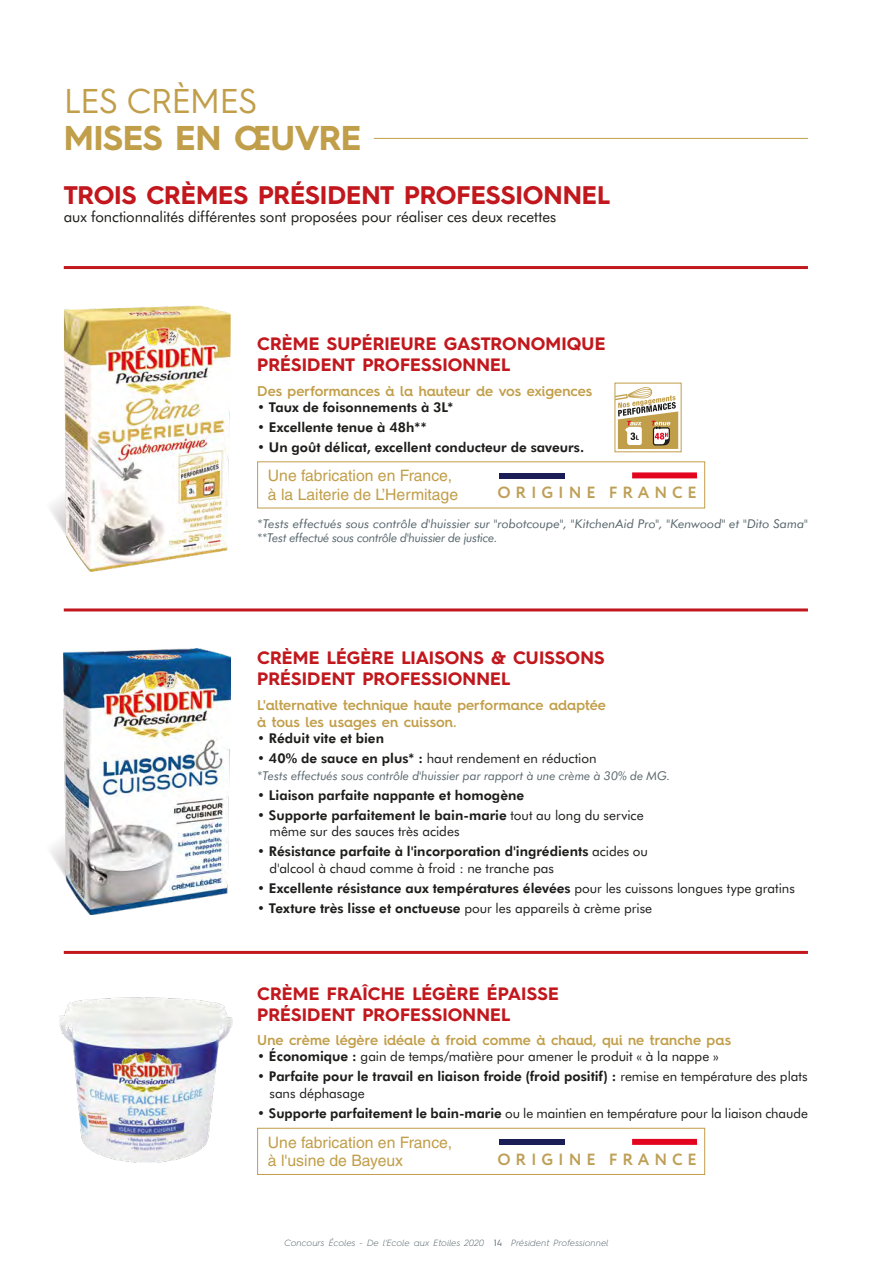
<style>
.page{position:relative;width:893px;height:1263px;background:#fff}
.page>*{position:absolute;margin:0;border:0;box-sizing:border-box;transform-origin:0 0}
.t1{font:700 34.5px "Hurme Geometric Sans 4";letter-spacing:-.015em;color:#c19e49}
.t2{font:34.5px "Hurme Geometric Sans 4";letter-spacing:-.04em;color:#c19e49}
.t3{font:700 25.5px "Hurme Geometric Sans 4";letter-spacing:-.005em;color:#c1171d}
.t4{font:700 18px/21px "Hurme Geometric Sans 4";letter-spacing:.005em;color:#c1171d}
.t5{font:700 16.2px "Circe";letter-spacing:.3em;color:#be9f56}
.t6{font:15.75px/18.9px "Helvetica LT Std";color:#c19e49}
.t7{font:15px "Futura BT";letter-spacing:-.005em;color:#1d1d1b}
.t8{font:600 14.1px/16.8px "Hurme Geometric Sans 4";letter-spacing:-.005em;color:#c19e49}
.t9{font:13.5px/16.2px "Futura BT";color:#1d1d1b}
.t10{font:800 13.5px/16.2px "Futura BT";color:#1d1d1b}
.t11{font:italic 12.15px/13.5px "Futura BT";letter-spacing:-.005em;color:#58666d;scale:1.05 1}
.t12{font:italic 12.15px "Futura BT";letter-spacing:-.005em;color:#58666d}
.t13{font:italic 300 9px "Hurme Geometric Sans 4";letter-spacing:.025em;color:#58666d}
.s1{font-weight:400}
.s2{font-weight:800}
.s3{font-weight:400;font-style:normal}
</style>
<div class="page">
<hr style="left:374px;top:138px;width:434px;height:1px;background:#c19e49">
<svg style="left:51px;top:840px;width:13px;height:35px"></svg>
<img style="left:64px;top:648px;width:167px;height:266px">
<div style="left:257px;top:461px;width:448px;height:47px;border:1px solid #c19e49"></div>
<div style="left:499px;top:473px;width:67px;height:6px;background:#1a1d56"></div>
<div style="left:565px;top:473px;width:67px;height:6px;background:#fff"></div>
<div style="left:632px;top:472px;width:65px;height:6px;background:#e30520"></div>
<img style="left:51px;top:478px;width:171px;height:90px">
<img style="left:64px;top:306px;width:129px;height:250px">
<img style="left:59px;top:998px;width:173px;height:164px">
<hr style="left:64px;top:266px;width:744px;height:3px;background:#c1171d">
<hr style="left:64px;top:608px;width:744px;height:3px;background:#c1171d">
<hr style="left:64px;top:951px;width:744px;height:3px;background:#c1171d">
<div style="left:257px;top:1128px;width:448px;height:47px;border:1px solid #c19e49"></div>
<div style="left:499px;top:1139px;width:67px;height:6px;background:#1a1d56"></div>
<div style="left:565px;top:1139px;width:67px;height:6px;background:#fff"></div>
<div style="left:632px;top:1139px;width:65px;height:6px;background:#e30520"></div>
<div style="left:615px;top:383px;width:66px;height:69px;border:1px solid #c19e49"></div>
<svg style="left:615px;top:387px;width:63px;height:62px"></svg>
<h1 class="t2" style="left:64px;top:77px;width:195px">LES CRÈMES</h1>
<h1 class="t1" style="left:64px;top:114px;width:299px">MISES EN ŒUVRE</h1>
<h2 class="t3" style="left:64px;top:177px;width:548px">TROIS CRÈMES PRÉSIDENT PROFESSIONNEL</h2>
<p class="t7" style="left:64px;top:207px;width:494px">aux fonctionnalités différentes sont proposées pour réaliser ces deux recettes</p>
<h3 class="t4" style="left:257px;top:333px;width:350px">CRÈME SUPÉRIEURE GASTRONOMIQUE<br>PRÉSIDENT PROFESSIONNEL</h3>
<p class="t8" style="left:257px;top:382px;width:337px">Des performances à la hauteur de vos exigences</p>
<p class="t10" style="left:257px;top:399px;width:198px"><span class="s1">•</span> Taux de foisonnements à 3L*</p>
<p class="t10" style="left:257px;top:419px;width:171px"><span class="s1">•</span> Excellente tenue à 48h**</p>
<p class="t10" style="left:257px;top:439px;width:328px"><span class="s1">•</span> Un goût délicat, excellent conducteur de saveurs.</p>
<p class="t6" style="left:268px;top:466px;width:192px">Une fabrication en France, à la Laiterie de L’Hermitage</p>
<p class="t5" style="left:497px;top:482px;width:201px">ORIGINE FRANCE</p>
<p class="t11" style="left:257px;top:517px;width:526px">*Tests effectués sous contrôle d'huissier sur "robotcoupe", "KitchenAid Pro", "Kenwood" et "Dito Sama" **Test effectué sous contrôle d'huissier de justice.</p>
<h3 class="t4" style="left:257px;top:647px;width:349px">CRÈME LÉGÈRE LIAISONS &amp; CUISSONS<br>PRÉSIDENT PROFESSIONNEL</h3>
<p class="t8" style="left:257px;top:696px;width:350px">L'alternative technique haute performance adaptée à tous les usages en cuisson.</p>
<p class="t10" style="left:257px;top:730px;width:128px"><span class="s1">•</span> Réduit vite et bien</p>
<p class="t9" style="left:257px;top:750px;width:341px">• <span class="s2">40% de sauce en plus* :</span> haut rendement en réduction</p>
<p class="t12" style="left:257px;top:768px;width:415px">*Tests effectués sous contrôle d'huissier par rapport à une crème à 30% de MG.</p>
<p class="t10" style="left:257px;top:787px;width:268px"><span class="s1">•</span> Liaison parfaite nappante et homogène</p>
<p class="t9" style="left:269px;top:807px;width:376px;text-indent:-12px">• <span class="s2">Supporte parfaitement le bain-marie</span> tout au long du service même sur des sauces très acides</p>
<p class="t9" style="left:269px;top:843px;width:380px;text-indent:-12px">• <span class="s2">Résistance parfaite à l'incorporation d'ingrédients</span> acides ou d'alcool à chaud comme à froid : ne tranche pas</p>
<p class="t10" style="left:257px;top:880px;width:539px"><span class="s1">•</span> Excellente résistance aux températures élevées <span class="s1">pour les cuissons longues type gratins</span></p>
<p class="t9" style="left:257px;top:900px;width:396px">• <span class="s2">Texture très lisse et onctueuse</span> pour les appareils à crème prise</p>
<h3 class="t4" style="left:257px;top:982px;width:303px">CRÈME FRAÎCHE LÉGÈRE ÉPAISSE<br>PRÉSIDENT PROFESSIONNEL</h3>
<p class="t8" style="left:257px;top:1031px;width:475px">Une crème légère idéale à froid comme à chaud, qui ne tranche pas</p>
<p class="t9" style="left:257px;top:1048px;width:463px">• <span class="s2">Économique :</span> gain de temps/matière pour amener le produit « à la nappe »</p>
<p class="t10" style="left:269px;top:1068px;width:540px;text-indent:-12px"><span class="s1">•</span> Parfaite pour le travail en liaison froide (froid positif) : <span class="s1">remise en température des plats sans déphasage</span></p>
<p class="t9" style="left:257px;top:1105px;width:552px">• <span class="s2">Supporte parfaitement le bain-marie</span> ou le maintien en température pour la liaison chaude</p>
<p class="t6" style="left:268px;top:1132px;width:186px">Une fabrication en France, à l'usine de Bayeux</p>
<p class="t5" style="left:497px;top:1148px;width:201px">ORIGINE FRANCE</p>
<p class="t13" style="left:284px;top:1237px;width:326px">Concours Écoles - De l'Ecole aux Etoiles 2020 <span class="s3">14</span> Président Professionnel</p>
</div>
